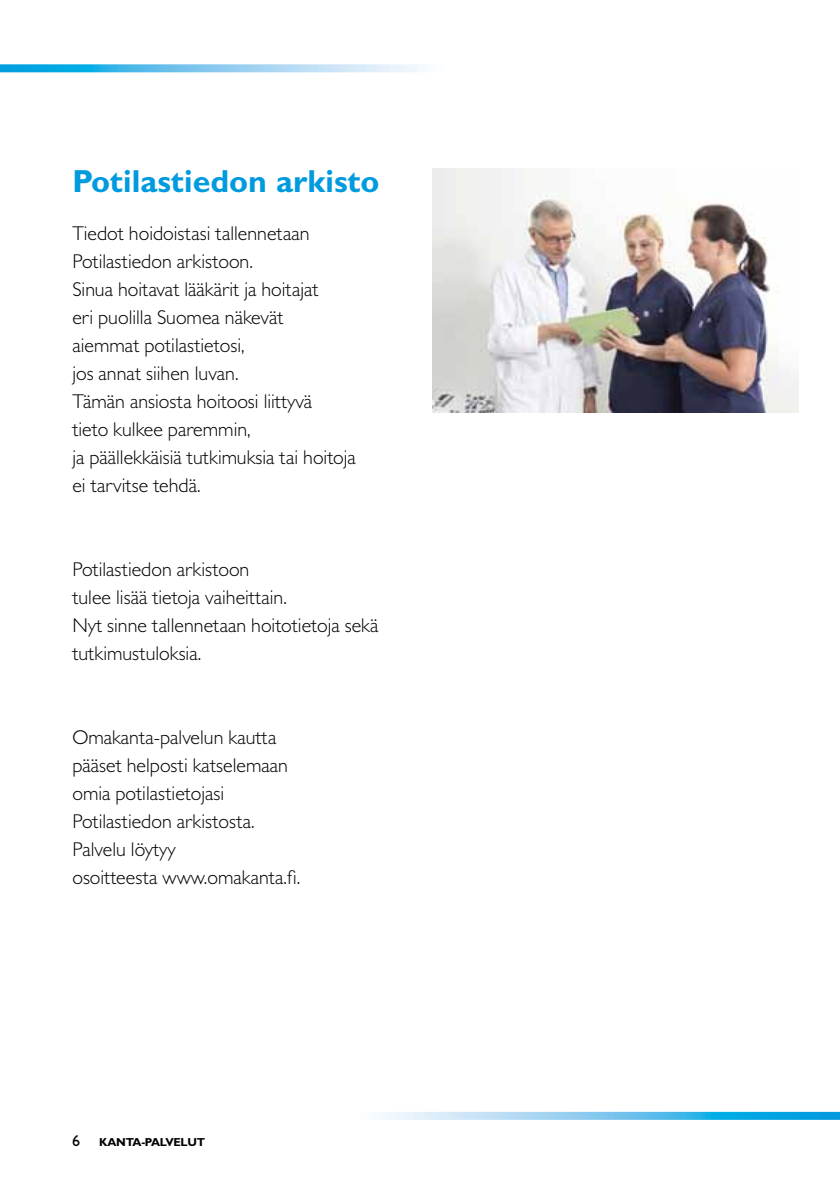
<style>
.page{position:relative;width:840px;height:1191px;background:#fff}
.page>*{position:absolute;margin:0;border:0;box-sizing:border-box;transform-origin:0 0}
.t1{font:700 32px "Gill Sans MT Std";color:#009bdf}
.t2{font:300 20px/28px "Gill Sans MT Std";color:#000}
.t3{font:700 11.6px "Gill Sans MT Std";letter-spacing:-.02em;color:#000}
.s1{font-weight:500;font-size:16px}
</style>
<div class="page">
<svg style="left:0;top:64px;width:424px;height:8px;background:#7fcbef"></svg>
<svg style="left:380px;top:1111px;width:459px;height:8px;background:#7fccef"></svg>
<img style="left:432px;top:169px;width:365px;height:243px">
<h1 class="t1" style="left:72px;top:161px;width:308px">Potilastiedon arkisto</h1>
<p class="t2" style="left:72px;top:219px;width:285px">Tiedot hoidoistasi tallennetaan<br>Potilastiedon arkistoon.<br>Sinua hoitavat lääkärit ja hoitajat<br>eri puolilla Suomea näkevät<br>aiemmat potilastietosi,<br>jos annat siihen luvan.<br>Tämän ansiosta hoitoosi liittyvä<br>tieto kulkee paremmin,<br>ja päällekkäisiä tutkimuksia tai hoitoja ei tarvitse tehdä.</p>
<p class="t2" style="left:72px;top:555px;width:307px">Potilastiedon arkistoon<br>tulee lisää tietoja vaiheittain.<br>Nyt sinne tallennetaan hoitotietoja sekä tutkimustuloksia.</p>
<p class="t2" style="left:72px;top:723px;width:229px">Omakanta-palvelun kautta pääset helposti katselemaan omia potilastietojasi<br>Potilastiedon arkistosta.<br>Palvelu löytyy<br>osoitteesta www.omakanta.fi.</p>
<p class="t3" style="left:72px;top:1134px;width:134px"><span class="s1">6</span> kanta-palvelut</p>
</div>
